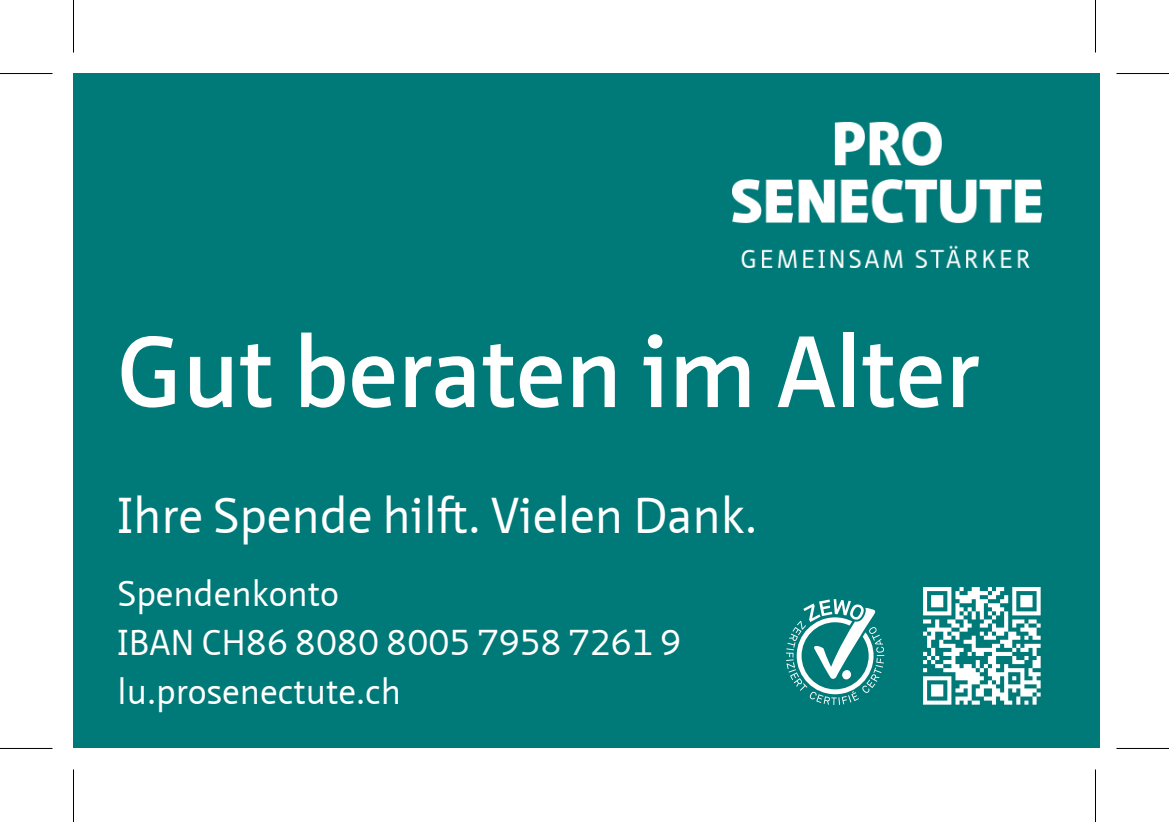
<style>
.page{position:relative;width:1169px;height:822px;background:#fff}
.page>*{position:absolute;margin:0;border:0;box-sizing:border-box;transform-origin:0 0}
.t1{font:600 98px "Neue Sans Pro";color:#fff}
.t2{font:49px "Neue Sans Pro";color:#fff}
.t3{font:35px/49px "Neue Sans Pro";color:#fff}
</style>
<div class="page">
<div style="left:74px;top:74px;width:1026px;height:674px;background:#007a78"></div>
<img style="left:733px;top:121px;width:308px;height:146px">
<svg style="left:786px;top:599px;width:98px;height:106px"></svg>
<img style="left:923px;top:587px;width:118px;height:118px">
<hr style="left:0;top:73px;width:52px;height:1px;background:#000">
<hr style="left:1116px;top:73px;width:53px;height:1px;background:#000">
<hr style="left:0;top:748px;width:52px;height:1px;background:#000">
<hr style="left:1116px;top:748px;width:53px;height:1px;background:#000">
<hr style="left:73px;top:0;width:1px;height:53px;background:#000">
<hr style="left:73px;top:769px;width:1px;height:53px;background:#000">
<hr style="left:1095px;top:0;width:1px;height:53px;background:#000">
<hr style="left:1095px;top:769px;width:1px;height:53px;background:#000">
<h1 class="t1" style="left:118px;top:309px;width:863px">Gut beraten im Alter</h1>
<h2 class="t2" style="left:118px;top:483px;width:641px">Ihre Spende hilft. Vielen Dank.</h2>
<p class="t3" style="left:118px;top:569px;width:565px">Spendenkonto<br>IBAN CH86 8080 8005 7958 7261 9 lu.prosenectute.ch</p>
</div>
